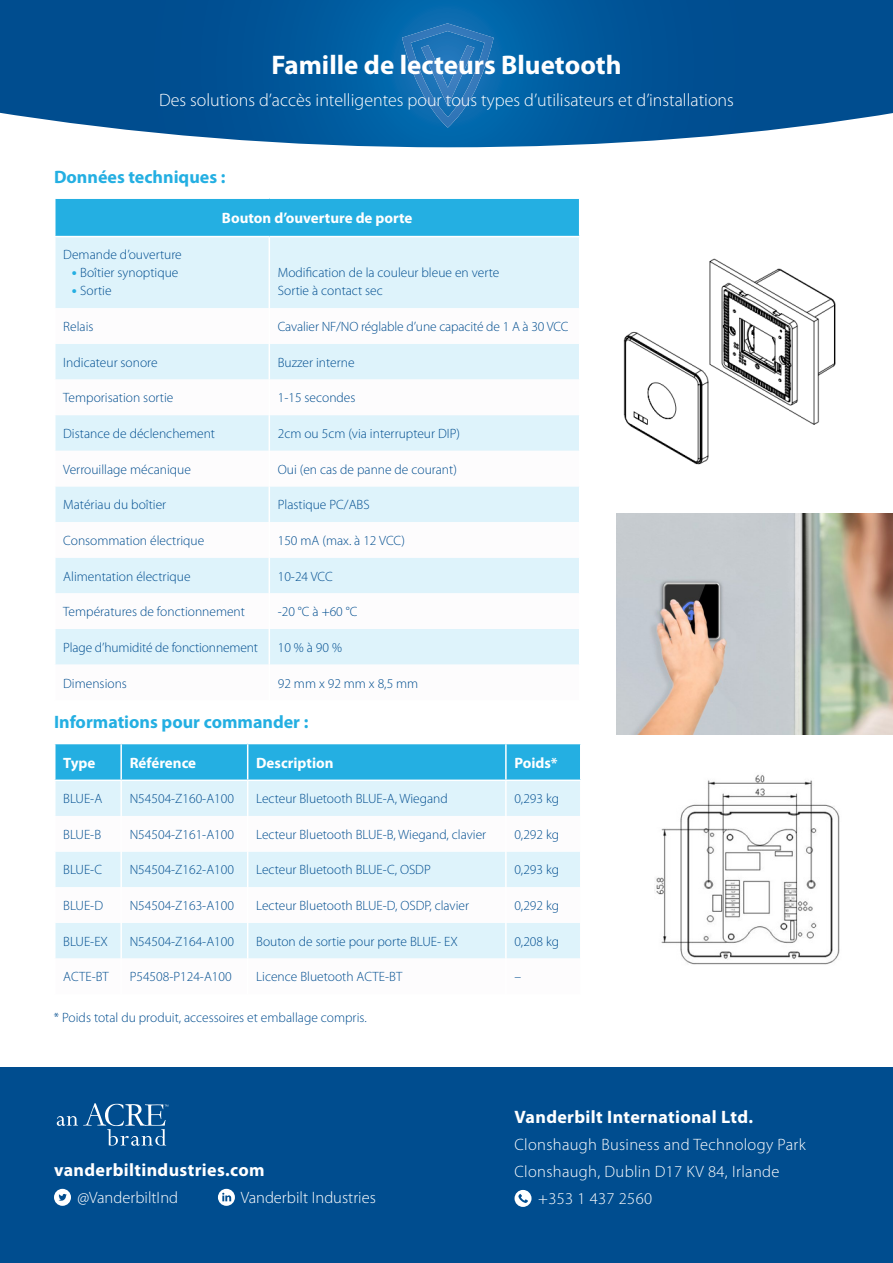
<style>
.page{position:relative;width:893px;height:1263px;background:#fff}
.page>*{position:absolute;margin:0;border:0;box-sizing:border-box;transform-origin:0 0}
.t1{font:700 27px "Myriad Pro";color:#fff}
.t2{font:300 18px "Myriad Pro";color:#fff}
.t3{font:700 18px "Myriad Pro";letter-spacing:.02em;color:#fff}
.t4{font:700 18px "Myriad Pro";color:#24afe2}
.t5{font:300 16.5px "Myriad Pro";letter-spacing:.02em;color:#fff}
.t6{font:300 16.5px "Myriad Pro";color:#fff}
.t7{font:700 15px "Myriad Pro";color:#fff}
.t8{font:300 13.5px/18px "Myriad Pro";color:#004d8f}
.t9{font:300 13.5px "Myriad Pro";letter-spacing:.22em;color:#004d8f}
.s1{font-weight:700;font-size:15px;color:#24afe2}
</style>
<div class="page">
<svg style="left:0;top:0;width:893px;height:147px;background:#14629f"></svg>
<svg style="left:402px;top:23px;width:92px;height:105px;background:#1f73b6"></svg>
<div style="left:55px;top:198px;width:525px;height:39px;background:#24afe2"></div>
<div style="left:56px;top:237px;width:523px;height:71px;background:#def3fb"></div>
<svg style="left:56px;top:344px;width:523px;height:321px;fill:#def3fb"></svg>
<hr style="left:269px;top:237px;width:1px;height:71px;background:#fff">
<hr style="left:269px;top:344px;width:1px;height:35px;background:#fff">
<hr style="left:269px;top:379px;width:1px;height:36px;background:#fff">
<hr style="left:269px;top:415px;width:1px;height:36px;background:#fff">
<hr style="left:269px;top:451px;width:1px;height:35px;background:#fff">
<hr style="left:269px;top:486px;width:1px;height:36px;background:#fff">
<hr style="left:269px;top:522px;width:1px;height:36px;background:#fff">
<hr style="left:269px;top:558px;width:1px;height:35px;background:#fff">
<hr style="left:269px;top:593px;width:1px;height:36px;background:#fff">
<hr style="left:269px;top:629px;width:1px;height:36px;background:#fff">
<hr style="left:579px;top:199px;width:1px;height:37px;background:#fff">
<hr style="left:54px;top:197px;width:215px;height:2px;background:#fff">
<hr style="left:54px;top:199px;width:2px;height:37px;background:#fff">
<hr style="left:269px;top:197px;width:311px;height:2px;background:#fff">
<hr style="left:54px;top:236px;width:215px;height:1px;background:#fff">
<hr style="left:269px;top:236px;width:311px;height:1px;background:#fff">
<div style="left:56px;top:744px;width:524px;height:35px;background:#24afe2"></div>
<div style="left:56px;top:781px;width:524px;height:35px;background:#def3fb"></div>
<svg style="left:56px;top:852px;width:524px;height:107px;fill:#def3fb"></svg>
<hr style="left:120px;top:781px;width:2px;height:35px;background:#fff">
<hr style="left:247px;top:781px;width:1px;height:35px;background:#fff">
<hr style="left:505px;top:781px;width:2px;height:35px;background:#fff">
<hr style="left:120px;top:851px;width:2px;height:36px;background:#fff">
<hr style="left:247px;top:851px;width:1px;height:36px;background:#fff">
<hr style="left:505px;top:851px;width:2px;height:36px;background:#fff">
<hr style="left:120px;top:887px;width:2px;height:36px;background:#fff">
<hr style="left:247px;top:887px;width:1px;height:36px;background:#fff">
<hr style="left:505px;top:887px;width:2px;height:36px;background:#fff">
<hr style="left:120px;top:923px;width:2px;height:35px;background:#fff">
<hr style="left:247px;top:923px;width:1px;height:35px;background:#fff">
<hr style="left:505px;top:923px;width:2px;height:35px;background:#fff">
<hr style="left:120px;top:958px;width:2px;height:36px;background:#fff">
<hr style="left:247px;top:958px;width:1px;height:36px;background:#fff">
<hr style="left:505px;top:958px;width:2px;height:36px;background:#fff">
<hr style="left:120px;top:744px;width:2px;height:35px;background:#fff">
<hr style="left:247px;top:744px;width:1px;height:35px;background:#fff">
<hr style="left:505px;top:744px;width:2px;height:35px;background:#fff">
<div style="left:0;top:1067px;width:893px;height:196px;background:#004d8f"></div>
<svg style="left:514px;top:1189px;width:17px;height:18px"></svg>
<svg style="left:54px;top:1189px;width:17px;height:17px"></svg>
<svg style="left:218px;top:1189px;width:17px;height:17px"></svg>
<img style="left:623px;top:258px;width:213px;height:207px">
<img style="left:617px;top:513px;width:276px;height:221px">
<svg style="left:57px;top:1103px;width:111px;height:43px"></svg>
<img style="left:654px;top:775px;width:186px;height:190px">
<h1 class="t1" style="left:271px;top:50px;width:352px">Famille de lecteurs Bluetooth</h1>
<h2 class="t2" style="left:159px;top:90px;width:576px">Des solutions d’accès intelligentes pour tous types d’utilisateurs et d’installations</h2>
<h2 class="t4" style="left:54px;top:167px;width:173px">Données techniques :</h2>
<p class="t7" style="left:222px;top:210px;width:192px">Bouton d’ouverture de porte</p>
<p class="t8" style="left:63px;top:246px;width:120px">Demande d’ouverture</p>
<p class="t8" style="left:72px;top:264px;width:108px"><span class="s1">•</span> Boîtier synoptique</p>
<p class="t8" style="left:72px;top:282px;width:41px"><span class="s1">•</span> Sortie</p>
<p class="t8" style="left:278px;top:264px;width:223px">Modification de la couleur bleue en verte<br>Sortie à contact sec</p>
<p class="t8" style="left:63px;top:318px;width:32px">Relais</p>
<p class="t8" style="left:278px;top:318px;width:292px">Cavalier NF/NO réglable d’une capacité de 1 A à 30 VCC</p>
<p class="t8" style="left:63px;top:353px;width:96px">Indicateur sonore</p>
<p class="t8" style="left:278px;top:353px;width:78px">Buzzer interne</p>
<p class="t8" style="left:63px;top:389px;width:112px">Temporisation sortie</p>
<p class="t8" style="left:278px;top:389px;width:79px">1-15 secondes</p>
<p class="t8" style="left:63px;top:425px;width:153px">Distance de déclenchement</p>
<p class="t8" style="left:278px;top:425px;width:184px">2cm ou 5cm (via interrupteur DIP)</p>
<p class="t8" style="left:63px;top:460px;width:129px">Verrouillage mécanique</p>
<p class="t8" style="left:278px;top:460px;width:181px">Oui (en cas de panne de courant)</p>
<p class="t8" style="left:63px;top:496px;width:104px">Matériau du boîtier</p>
<p class="t8" style="left:278px;top:496px;width:93px">Plastique PC/ABS</p>
<p class="t8" style="left:63px;top:532px;width:143px">Consommation électrique</p>
<p class="t8" style="left:278px;top:532px;width:129px">150 mA (max. à 12 VCC)</p>
<p class="t8" style="left:63px;top:567px;width:129px">Alimentation électrique</p>
<p class="t8" style="left:278px;top:567px;width:56px">10-24 VCC</p>
<p class="t8" style="left:63px;top:603px;width:183px">Températures de fonctionnement</p>
<p class="t8" style="left:278px;top:603px;width:81px">-20 °C à +60 °C</p>
<p class="t8" style="left:63px;top:639px;width:196px">Plage d’humidité de fonctionnement</p>
<p class="t8" style="left:278px;top:639px;width:66px">10% à 90%</p>
<p class="t8" style="left:63px;top:674px;width:65px">Dimensions</p>
<p class="t9" style="left:278px;top:676px;width:142px">92mmx92mmx8,5mm</p>
<h2 class="t4" style="left:54px;top:712px;width:256px">Informations pour commander :</h2>
<p class="t7" style="left:63px;top:754px;width:34px">Type</p>
<p class="t7" style="left:130px;top:754px;width:68px">Référence</p>
<p class="t7" style="left:256px;top:754px;width:79px">Description</p>
<p class="t7" style="left:514px;top:754px;width:45px">Poids*</p>
<p class="t8" style="left:63px;top:790px;width:40px">BLUE-A</p>
<p class="t8" style="left:130px;top:790px;width:106px">N54504-Z160-A100</p>
<p class="t8" style="left:256px;top:790px;width:193px">Lecteur Bluetooth BLUE-A, Wiegand</p>
<p class="t8" style="left:514px;top:790px;width:46px">0,293 kg</p>
<p class="t8" style="left:63px;top:825px;width:39px">BLUE-B</p>
<p class="t8" style="left:130px;top:825px;width:106px">N54504-Z161-A100</p>
<p class="t8" style="left:256px;top:825px;width:231px">Lecteur Bluetooth BLUE-B, Wiegand, clavier</p>
<p class="t8" style="left:514px;top:825px;width:46px">0,292 kg</p>
<p class="t8" style="left:63px;top:861px;width:40px">BLUE-C</p>
<p class="t8" style="left:130px;top:861px;width:106px">N54504-Z162-A100</p>
<p class="t8" style="left:256px;top:861px;width:176px">Lecteur Bluetooth BLUE-C, OSDP</p>
<p class="t8" style="left:514px;top:861px;width:46px">0,293 kg</p>
<p class="t8" style="left:63px;top:897px;width:41px">BLUE-D</p>
<p class="t8" style="left:130px;top:897px;width:106px">N54504-Z163-A100</p>
<p class="t8" style="left:256px;top:897px;width:214px">Lecteur Bluetooth BLUE-D, OSDP, clavier</p>
<p class="t8" style="left:514px;top:897px;width:46px">0,292 kg</p>
<p class="t8" style="left:63px;top:932px;width:46px">BLUE-EX</p>
<p class="t8" style="left:130px;top:932px;width:106px">N54504-Z164-A100</p>
<p class="t8" style="left:256px;top:932px;width:203px">Bouton de sortie pour porte BLUE- EX</p>
<p class="t8" style="left:514px;top:932px;width:46px">0,208 kg</p>
<p class="t8" style="left:63px;top:968px;width:47px">ACTE-BT</p>
<p class="t8" style="left:130px;top:968px;width:103px">P54508-P124-A100</p>
<p class="t8" style="left:256px;top:968px;width:148px">Licence Bluetooth ACTE-BT</p>
<p class="t8" style="left:514px;top:968px;width:8px">–</p>
<p class="t8" style="left:54px;top:1009px;width:314px">* Poids total du produit, accessoires et emballage compris.</p>
<h2 class="t3" style="left:54px;top:1160px;width:212px">vanderbiltindustries.com</h2>
<p class="t6" style="left:77px;top:1188px;width:102px">@VanderbiltInd</p>
<p class="t6" style="left:241px;top:1188px;width:137px">Vanderbilt Industries</p>
<h2 class="t3" style="left:514px;top:1107px;width:240px">Vanderbilt International Ltd.</h2>
<p class="t5" style="left:514px;top:1135px;width:293px">Clonshaugh Business and Technology Park</p>
<p class="t5" style="left:514px;top:1162px;width:267px">Clonshaugh, Dublin D17 KV 84, Irlande</p>
<p class="t5" style="left:538px;top:1189px;width:115px">+353 1 437 2560</p>
</div>
